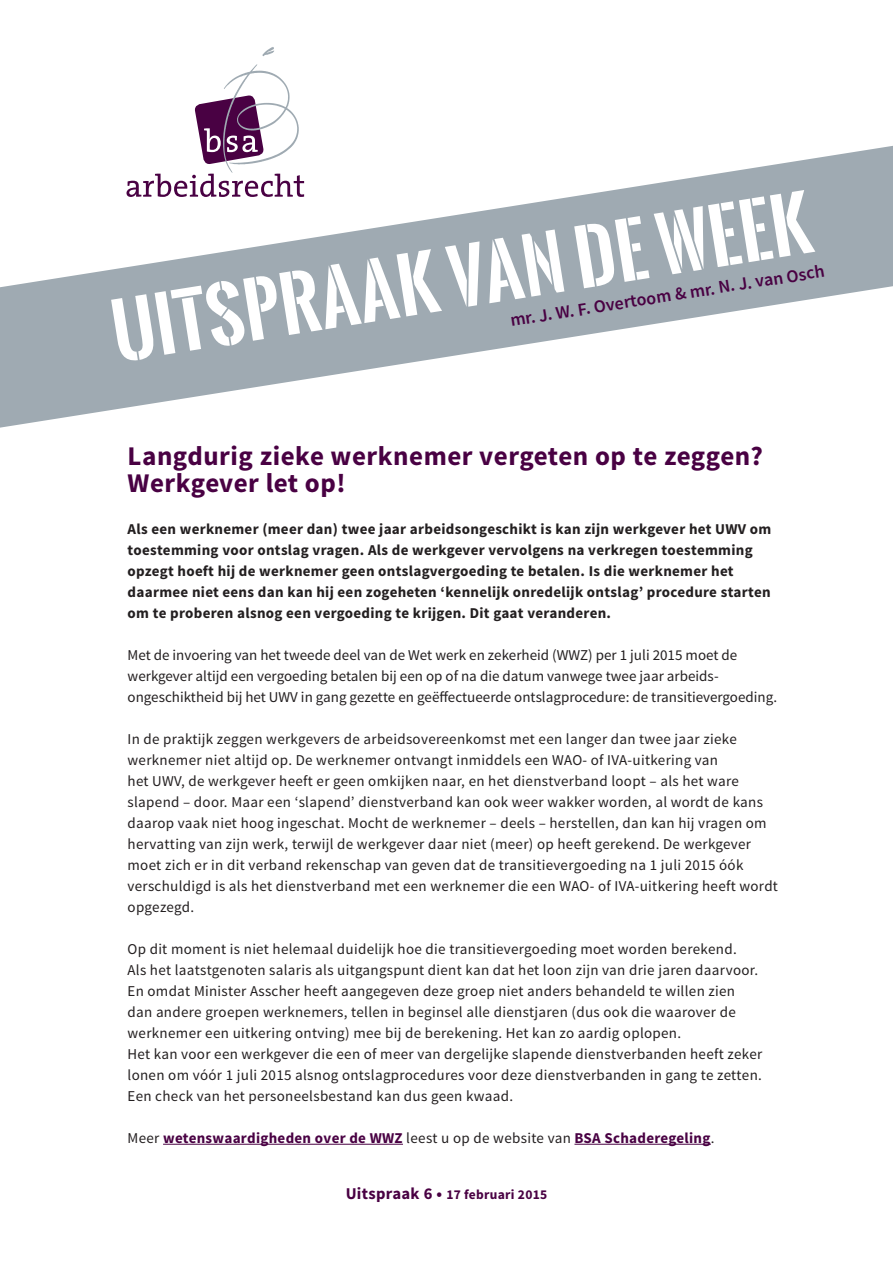
<style>
.page{position:relative;width:893px;height:1263px;background:#fff}
.page>*{position:absolute;margin:0;border:0;box-sizing:border-box;transform-origin:0 0}
.t1{font:700 72px "Oswald Stencil";color:#fff}
.t2{font:700 27px/27px "Source Sans Pro";letter-spacing:.02em;color:#490143}
.t3{font:600 18px "Source Sans Pro";color:#490143}
.t4{font:15px/21px "Source Sans Pro";letter-spacing:.02em;color:#231f20}
.t5{font:700 15px/21px "Source Sans Pro";letter-spacing:.02em;color:#231f20}
.t6{font:15px "Source Sans Pro";color:#231f20}
.t7{font:700 15px "Source Sans Pro";letter-spacing:.02em;color:#490143}
.basistekst{font:700 13.5px "Source Sans Pro";letter-spacing:.02em;color:#490143}
.s1{font-weight:400;color:#231f20}
.s2{font-size:16.5px}
</style>
<div class="page">
<svg style="left:195px;top:47px;width:104px;height:98px"></svg>
<svg style="left:0;top:145px;width:893px;height:283px;fill:#9faab2"></svg>
<hr style="left:163px;top:1144px;width:240px;height:1px;background:#490143">
<hr style="left:574px;top:1144px;width:137px;height:1px;background:#490143">
<h1 class="t1" style="left:104px;top:280px;width:708px;rotate:-9deg">UITSPRAAK VAN DE WEEK</h1>
<p class="t3" style="left:509px;top:309px;width:319px;rotate:-9deg">mr. J. W. F. Overtoom &amp; mr. N. J. van Osch</p>
<p class="t2" style="left:128px;top:443px;width:637px">Langdurig zieke werknemer vergeten op te zeggen?<br>Werkgever let op!</p>
<p class="t5" style="left:128px;top:519px;width:645px">Als een werknemer (meer dan) twee jaar arbeidsongeschikt is kan zijn werkgever het UWV om toestemming voor ontslag vragen. Als de werkgever vervolgens na verkregen toestemming opzegt hoeft hij de werknemer geen ontslagvergoeding te betalen. Is die werknemer het daarmee niet eens dan kan hij een zogeheten ‘kennelijk onredelijk ontslag’ procedure starten om te proberen alsnog een vergoeding te krijgen. Dit gaat veranderen.</p>
<p class="t6" style="left:128px;top:645px;width:611px">Met de invoering van het tweede deel van de Wet werk en zekerheid (WWZ) per 1 juli 2015 moet de</p>
<p class="t6" style="left:128px;top:666px;width:593px">werkgever altijd een vergoeding betalen bij een op of na die datum vanwege twee jaar arbeids-</p>
<p class="t6" style="left:128px;top:687px;width:651px">ongeschiktheid bij het UWV in gang gezette en geëffectueerde ontslagprocedure: de transitievergoeding.</p>
<p class="t4" style="left:128px;top:728px;width:652px">In de praktijk zeggen werkgevers de arbeidsovereenkomst met een langer dan twee jaar zieke werknemer niet altijd op. De werknemer ontvangt inmiddels een WAO- of IVA-uitkering van<br>het UWV, de werkgever heeft er geen omkijken naar, en het dienstverband loopt – als het ware slapend – door. Maar een ‘slapend’ dienstverband kan ook weer wakker worden, al wordt de kans daarop vaak niet hoog ingeschat. Mocht de werknemer – deels – herstellen, dan kan hij vragen om hervatting van zijn werk, terwijl de werkgever daar niet (meer) op heeft gerekend. De werkgever moet zich er in dit verband rekenschap van geven dat de transitievergoeding na 1 juli 2015 óók verschuldigd is als het dienstverband met een werknemer die een WAO- of IVA-uitkering heeft wordt opgezegd.</p>
<p class="t4" style="left:128px;top:938px;width:632px">Op dit moment is niet helemaal duidelijk hoe die transitievergoeding moet worden berekend.<br>Als het laatstgenoten salaris als uitgangspunt dient kan dat het loon zijn van drie jaren daarvoor.<br>En omdat Minister Asscher heeft aangegeven deze groep niet anders behandeld te willen zien dan andere groepen werknemers, tellen in beginsel alle dienstjaren (dus ook die waarover de werknemer een uitkering ontving) mee bij de berekening. Het kan zo aardig oplopen.</p>
<p class="t4" style="left:128px;top:1043px;width:636px;text-align:justify">Het kan voor een werkgever die een of meer van dergelijke slapende dienstverbanden heeft zeker lonen om vóór 1 juli 2015 alsnog ontslagprocedures voor deze dienstverbanden in gang te zetten.<br>Een check van het personeelsbestand kan dus geen kwaad.</p>
<p class="t7" style="left:128px;top:1128px;width:588px"><span class="s1">Meer</span> wetenswaardigheden over de WWZ <span class="s1">leest u op de website van</span> BSA Schaderegeling<span class="s1">.</span></p>
<p class="basistekst" style="left:346px;top:1186px;width:203px"><span class="s2">Uitspraak 6 •</span> 17 februari 2015</p>
</div>
